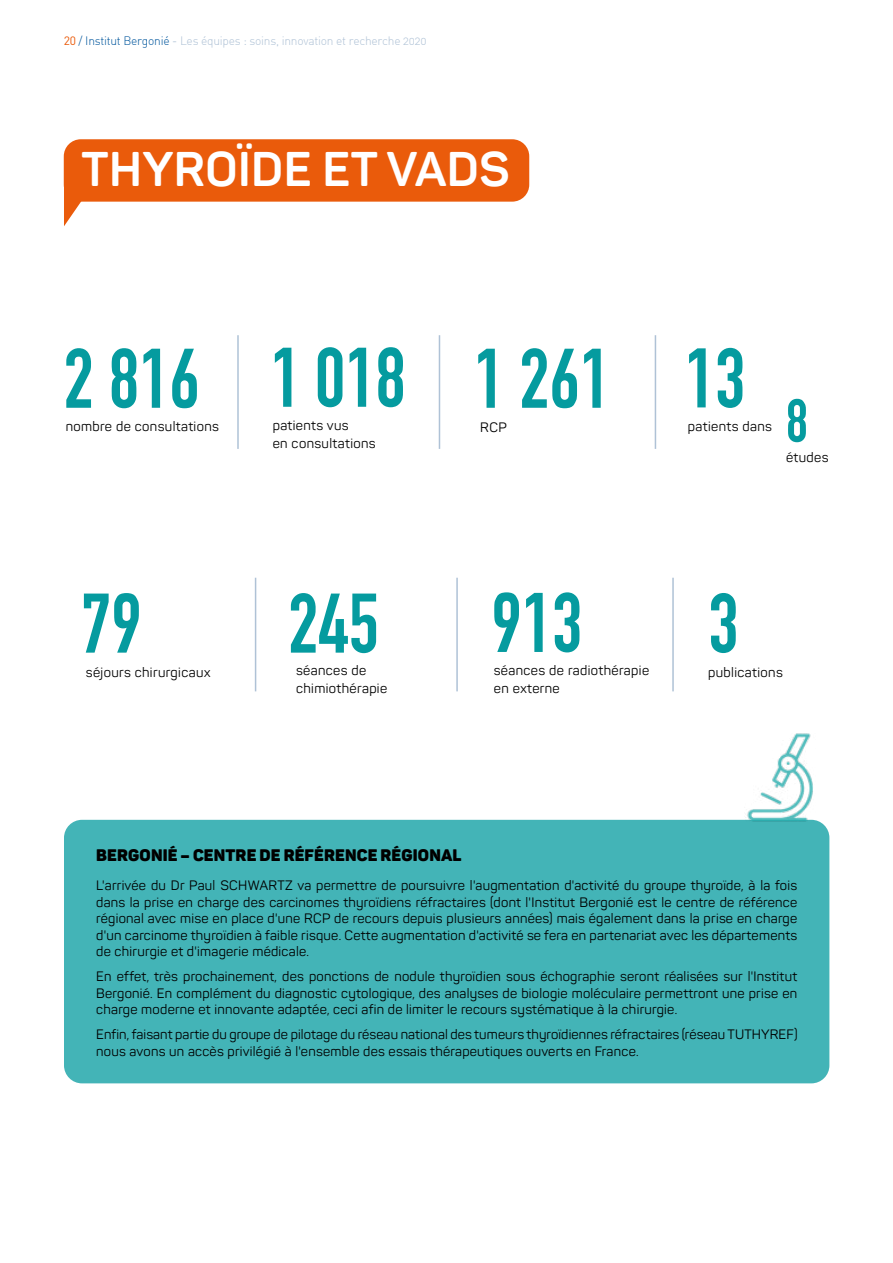
<style>
.page{position:relative;width:893px;height:1263px;background:#fff}
.page>*{position:absolute;margin:0;border:0;box-sizing:border-box;transform-origin:0 0}
.t1{font:82.95px "DIN Engschrift";color:#059b9f}
.t2{font:60px "DIN Engschrift";color:#059b9f}
.t3{font:700 48px "Panton";letter-spacing:.01em;color:#fff}
.t4{font:16.5px "Panton Black Caps";letter-spacing:.01em;color:#000}
.t5{font:13.5px/16.5px "Panton";letter-spacing:.02em;color:#000}
.t6{font:12px "DIN Light Alternate";letter-spacing:-.02em;color:#afc2d6}
.s1{font-family:"DIN Pro";color:#ea5b0b}
.s2{color:#00569d}
</style>
<div class="page">
<div style="left:64px;top:820px;width:765px;height:263px;background:#43b4b7;border-radius:18px"></div>
<img style="left:738px;top:733px;width:83px;height:90px">
<div style="left:64px;top:139px;width:465px;height:63px;background:#ea5b0b;border-radius:17px"></div>
<svg style="left:64px;top:189px;width:31px;height:37px"></svg>
<hr style="left:672px;top:578px;width:2px;height:113px;background:#afc2d6">
<hr style="left:456px;top:578px;width:2px;height:113px;background:#afc2d6">
<hr style="left:237px;top:335px;width:2px;height:114px;background:#afc2d6">
<hr style="left:439px;top:335px;width:1px;height:114px;background:#afc2d6">
<hr style="left:655px;top:335px;width:1px;height:114px;background:#afc2d6">
<hr style="left:255px;top:578px;width:1px;height:113px;background:#afc2d6">
<p class="t6" style="left:64px;top:33px;width:364px"><span class="s1">20</span> <span class="s2">/ Institut Bergonié</span> - Les équipes : soins, innovation et recherche 2020</p>
<h3 class="t3" style="left:81px;top:140px;width:430px">THYROÏDE ET VADS</h3>
<h1 class="t1" style="left:64px;top:330px;width:138px">2 816</h1>
<p class="t5" style="left:66px;top:418px;width:155px">nombre de consultations</p>
<h1 class="t1" style="left:271px;top:329px;width:137px">1 018</h1>
<h1 class="t1" style="left:685px;top:330px;width:62px">13</h1>
<p class="t5" style="left:273px;top:416px;width:104px;line-height:18px">patients vus<br>en consultations</p>
<h1 class="t1" style="left:474px;top:330px;width:138px">1 261</h1>
<p class="t5" style="left:480px;top:419px;width:28px">RCP</p>
<p class="t5" style="left:688px;top:418px;width:85px">patients dans</p>
<h2 class="t2" style="left:786px;top:386px;width:23px">8</h2>
<p class="t5" style="left:786px;top:449px;width:44px">études</p>
<h1 class="t1" style="left:81px;top:575px;width:62px">79</h1>
<p class="t5" style="left:86px;top:664px;width:126px">séjours chirurgicaux</p>
<h1 class="t1" style="left:288px;top:575px;width:92px">245</h1>
<p class="t5" style="left:296px;top:661px;width:93px;line-height:18px">séances de chimiothérapie</p>
<h1 class="t1" style="left:491px;top:574px;width:92px">913</h1>
<p class="t5" style="left:494px;top:662px;width:157px;line-height:18px">séances de radiothérapie en externe</p>
<h1 class="t1" style="left:708px;top:575px;width:32px">3</h1>
<p class="t5" style="left:708px;top:664px;width:76px">publications</p>
<p class="t4" style="left:96px;top:844px;width:367px">BERGONIÉ – CENTRE DE RÉFÉRENCE RÉGIONAL</p>
<p class="t5" style="left:96px;top:877px;width:702px;text-align:justify">L'arrivée du Dr Paul SCHWARTZ va permettre de poursuivre l'augmentation d'activité du groupe thyroïde, à la fois dans la prise en charge des carcinomes thyroïdiens réfractaires (dont l'Institut Bergonié est le centre de référence régional avec mise en place d'une RCP de recours depuis plusieurs années) mais également dans la prise en charge d'un carcinome thyroïdien à faible risque. Cette augmentation d'activité se fera en partenariat avec les départements de chirurgie et d'imagerie médicale.</p>
<p class="t5" style="left:96px;top:968px;width:702px;text-align:justify">En effet, très prochainement, des ponctions de nodule thyroïdien sous échographie seront réalisées sur l'Institut Bergonié. En complément du diagnostic cytologique, des analyses de biologie moléculaire permettront une prise en charge moderne et innovante adaptée, ceci afin de limiter le recours systématique à la chirurgie.</p>
<p class="t5" style="left:96px;top:1026px;width:703px">Enfin, faisant partie du groupe de pilotage du réseau national des tumeurs thyroïdiennes réfractaires (réseau TUTHYREF) nous avons un accès privilégié à l'ensemble des essais thérapeutiques ouverts en France.</p>
</div>
